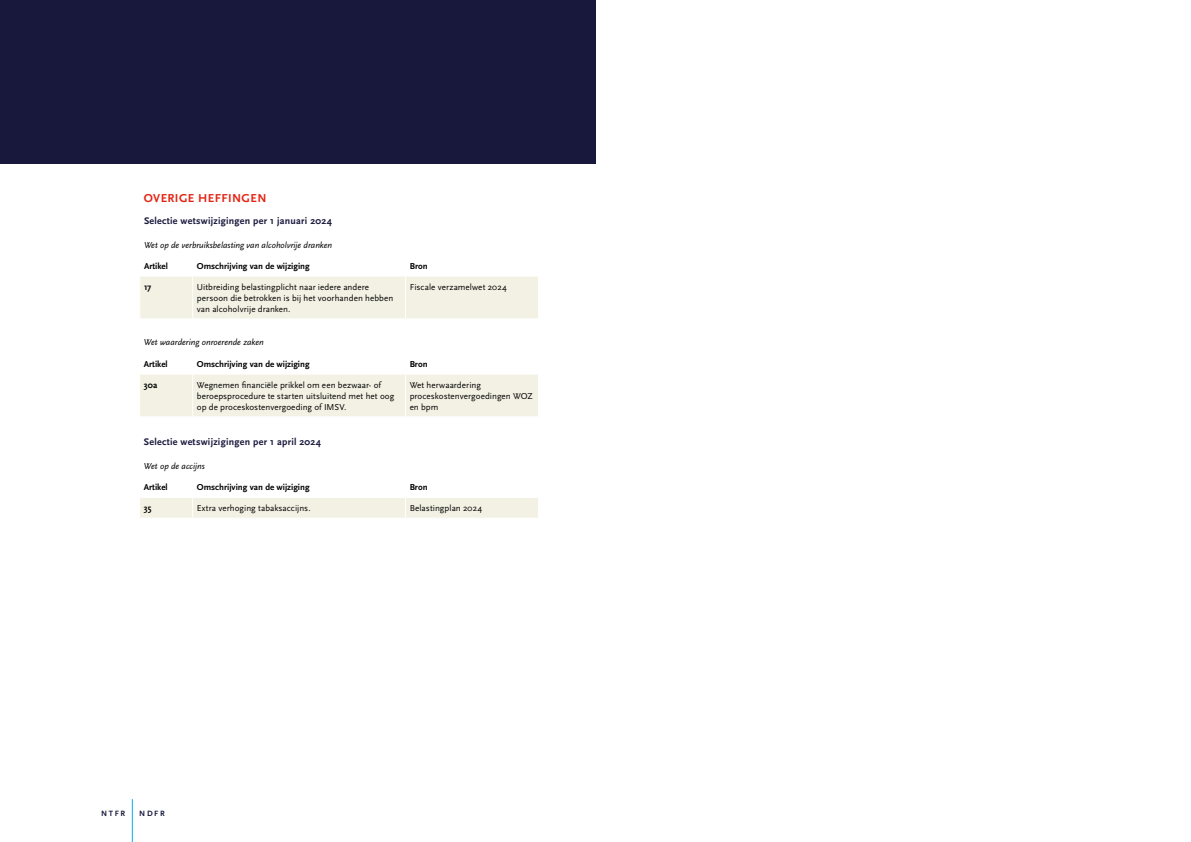
<style>
.page{position:relative;width:1191px;height:842px;background:#fff}
.page>*{position:absolute;margin:0;border:0;box-sizing:border-box;transform-origin:0 0}
.t1{font:700 12px "Scala Sans Pro";letter-spacing:.035em;color:#e42313}
.t2{font:700 10px "Scala Sans Pro";letter-spacing:.025em;color:#18183d}
.t3{font:9px/11px "Scala Sans Pro";letter-spacing:.005em;color:#000}
.t4{font:700 9px "Scala Sans Pro";color:#000}
.t5{font:italic 9px "Scala Sans Pro";color:#000}
.t6{font:700 8px "Scala Sans Pro";letter-spacing:.2em;color:#18183d}
</style>
<div class="page">
<hr style="left:132px;top:799px;width:1px;height:43px;background:#00b1eb">
<div style="left:140px;top:375px;width:398px;height:41px;background:#f3f1e4"></div>
<hr style="left:192px;top:374px;width:1px;height:42px;background:#fff">
<hr style="left:405px;top:374px;width:1px;height:42px;background:#fff">
<div style="left:140px;top:498px;width:398px;height:20px;background:#f3f1e4"></div>
<div style="left:140px;top:277px;width:398px;height:41px;background:#f3f1e4"></div>
<hr style="left:192px;top:276px;width:1px;height:42px;background:#fff">
<hr style="left:405px;top:276px;width:1px;height:42px;background:#fff">
<div style="left:0;top:0;width:595px;height:163px;background:#18183d"></div>
<h1 class="t1" style="left:144px;top:191px;width:124px">OVERIGE HEFFINGEN</h1>
<p class="t2" style="left:144px;top:215px;width:189px">Selectie wetswijzigingen per 1 januari 2024</p>
<p class="t5" style="left:144px;top:239px;width:190px">Wet op de verbruiksbelasting van alcoholvrije dranken</p>
<p class="t4" style="left:144px;top:260px;width:25px">Artikel</p>
<p class="t4" style="left:197px;top:260px;width:114px">Omschrijving van de wijziging</p>
<p class="t4" style="left:410px;top:260px;width:19px">Bron</p>
<p class="t4" style="left:144px;top:282px;width:9px">17</p>
<p class="t3" style="left:197px;top:281px;width:198px">Uitbreiding belastingplicht naar iedere andere persoon die betrokken is bij het voorhanden hebben van alcoholvrije dranken.</p>
<p class="t3" style="left:410px;top:281px;width:99px">Fiscale verzamelwet 2024</p>
<p class="t5" style="left:144px;top:337px;width:121px">Wet waardering onroerende zaken</p>
<p class="t4" style="left:144px;top:358px;width:25px">Artikel</p>
<p class="t4" style="left:197px;top:358px;width:114px">Omschrijving van de wijziging</p>
<p class="t4" style="left:410px;top:358px;width:19px">Bron</p>
<p class="t4" style="left:144px;top:380px;width:15px">30a</p>
<p class="t3" style="left:197px;top:379px;width:199px">Wegnemen financiële prikkel om een bezwaar- of beroepsprocedure te starten uitsluitend met het oog op de proceskostenvergoeding of IMSV.</p>
<p class="t3" style="left:410px;top:379px;width:125px">Wet herwaardering proceskostenvergoedingen WOZ en bpm</p>
<p class="t2" style="left:144px;top:436px;width:178px">Selectie wetswijzigingen per 1 april 2024</p>
<p class="t5" style="left:144px;top:461px;width:62px">Wet op de accijns</p>
<p class="t4" style="left:144px;top:482px;width:25px">Artikel</p>
<p class="t4" style="left:197px;top:482px;width:114px">Omschrijving van de wijziging</p>
<p class="t4" style="left:410px;top:482px;width:19px">Bron</p>
<p class="t4" style="left:144px;top:503px;width:9px">35</p>
<p class="t3" style="left:197px;top:503px;width:115px">Extra verhoging tabaksaccijns.</p>
<p class="t3" style="left:410px;top:503px;width:74px">Belastingplan 2024</p>
<p class="t6" style="left:101px;top:808px;width:26px">NTFR</p>
<p class="t6" style="left:139px;top:808px;width:27px">NDFR</p>
</div>
